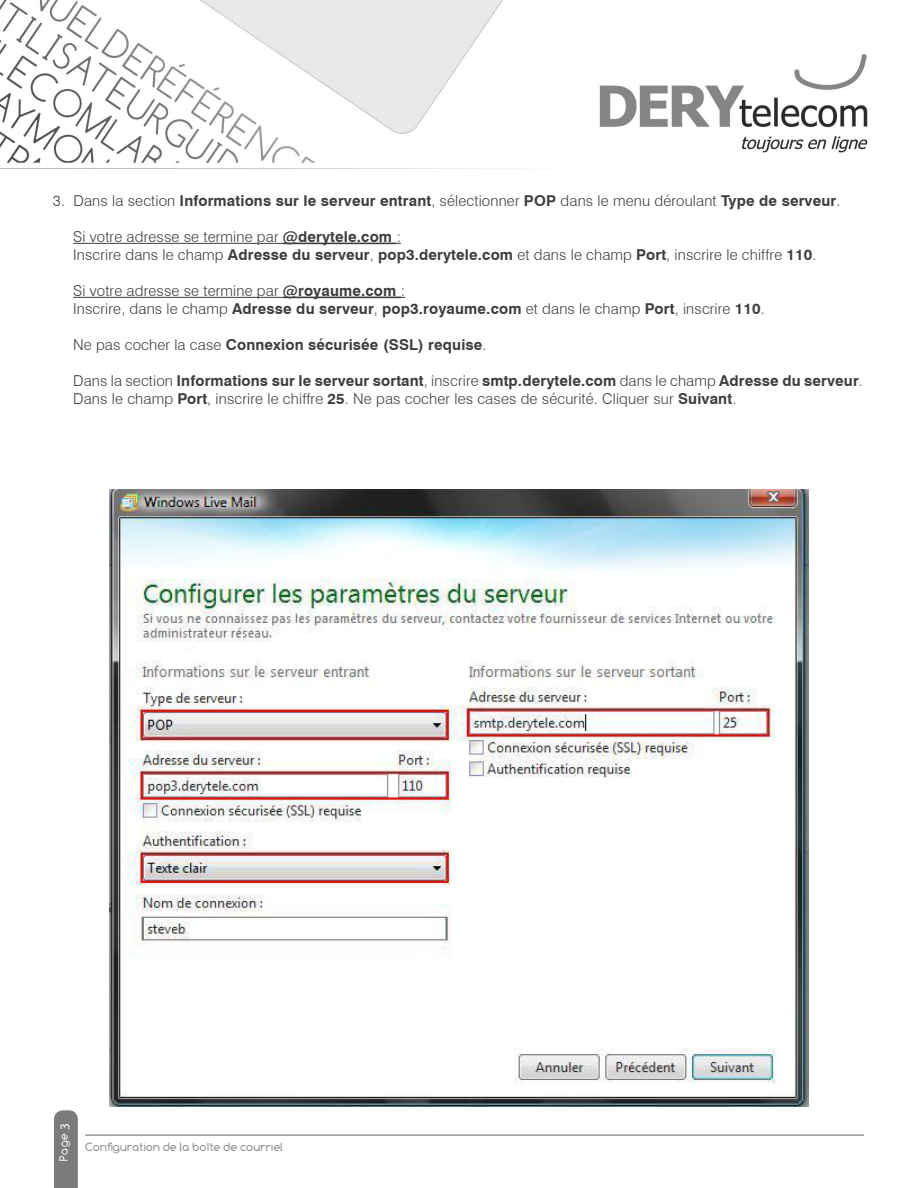
<style>
.page{position:relative;width:918px;height:1188px;background:#fff}
.page>*{position:absolute;margin:0;border:0;box-sizing:border-box;transform-origin:0 0}
.Style_de_paragraphe{font:300 15px/18px "Swiss 721 BT";letter-spacing:.01em;color:#3e3e3f}
.Style_de_paragraphe-2{font:700 15px "Swiss 721 BT";letter-spacing:.01em;color:#3e3e3f}
.t1{font:13.5px "Myriad Pro";color:#fff}
.t2{font:12px "Comfortaa";color:#808285}
.t3{font:12px "Comfortaa";color:#fff}
.s1{font-weight:700}
.s2{font-weight:300}
</style>
<div class="page">
<img style="left:0;top:0;width:868px;height:169px">
<div style="left:54px;top:1110px;width:24px;height:78px;background:#7c7a7b"></div>
<hr style="left:85px;top:1135px;width:779px;height:1px;background:#636366">
<img style="left:109px;top:489px;width:700px;height:618px">
<hr style="left:73px;top:243px;width:210px;height:1px;background:#3e3e3f">
<hr style="left:283px;top:243px;width:114px;height:1px;background:#3e3e3f">
<hr style="left:73px;top:297px;width:210px;height:1px;background:#3e3e3f">
<hr style="left:283px;top:297px;width:118px;height:1px;background:#3e3e3f">
<p class="Style_de_paragraphe" style="left:53px;top:191px;width:789px">3. Dans la section <span class="s1">Informations sur le serveur entrant</span>, sélectionner <span class="s1">POP</span> dans le menu déroulant <span class="s1">Type de serveur</span>.</p>
<p class="Style_de_paragraphe" style="left:73px;top:227px;width:329px">Si votre adresse se termine par <span class="s1">@derytele.com</span> :</p>
<p class="Style_de_paragraphe" style="left:73px;top:245px;width:745px">Inscrire dans le champ <span class="s1">Adresse du serveur</span>, <span class="s1">pop3.derytele.com</span> et dans le champ <span class="s1">Port</span>, inscrire le chiffre <span class="s1">110</span>.</p>
<p class="Style_de_paragraphe" style="left:73px;top:281px;width:334px">Si votre adresse se termine par <span class="s1">@royaume.com</span> :</p>
<p class="Style_de_paragraphe" style="left:73px;top:299px;width:693px">Inscrire, dans le champ <span class="s1">Adresse du serveur</span>, <span class="s1">pop3.royaume.com</span> et dans le champ <span class="s1">Port</span>, inscrire <span class="s1">110</span>.</p>
<p class="Style_de_paragraphe-2" style="left:73px;top:335px;width:415px"><span class="s2">Ne pas cocher la case</span> Connexion sécurisée (SSL) requise<span class="s2">.</span></p>
<p class="Style_de_paragraphe" style="left:73px;top:371px;width:791px">Dans la section <span class="s1">Informations sur le serveur sortant</span>, inscrire <span class="s1">smtp.derytele.com</span> dans le champ <span class="s1">Adresse du serveur</span>.<br>Dans le champ <span class="s1">Port</span>, inscrire le chiffre <span class="s1">25</span>. Ne pas cocher les cases de sécurité. Cliquer sur <span class="s1">Suivant</span>.</p>
<p class="t1" style="left:57px;top:1130px;width:8px;rotate:-90deg">3</p>
<p class="t3" style="left:57px;top:1161px;width:30px;rotate:-90deg">Page</p>
<p class="t2" style="left:85px;top:1140px;width:200px">Configuration de la boîte de courriel</p>
</div>
